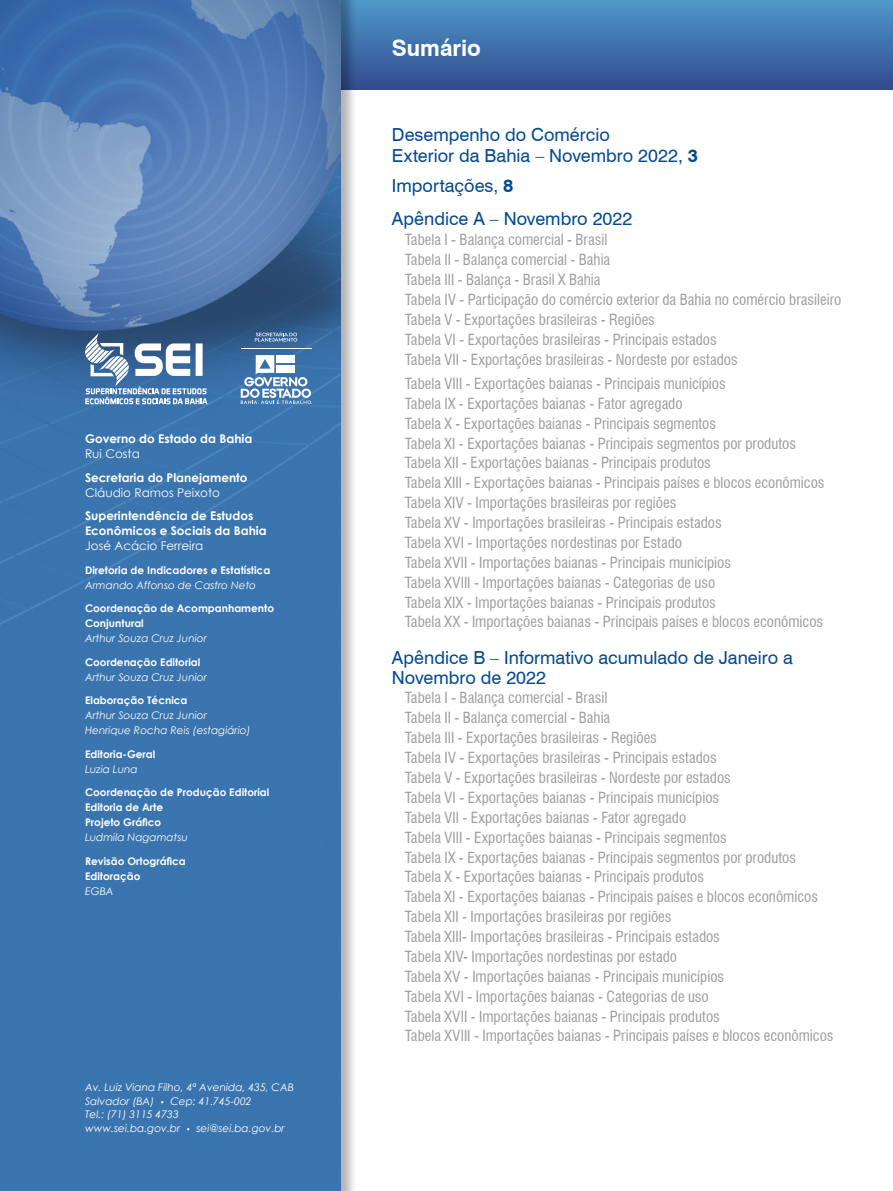
<style>
.page{position:relative;width:893px;height:1191px;background:#fff}
.page>*{position:absolute;margin:0;border:0;box-sizing:border-box;transform-origin:0 0}
.t1{font:700 22.5px "Swiss 721 BT";letter-spacing:-.005em;color:#fff}
.t2{font:18px/21px "Swiss 721 BT";color:#034991}
.t3{font:condensed 15px/20px "Swiss 721 BT";color:#9d9d9c}
.t4{font:700 12px/15px "Century Gothic";color:#fff}
.t5{font:12px "Century Gothic";color:#fff}
.t6{font:italic 10.5px/13.5px "Century Gothic";color:#fff}
.t7{font:700 10.5px/15px "Century Gothic";color:#fff}
.s1{font-size:7.5px}
.s2{font-weight:700}
</style>
<div class="page">
<div style="left:0;top:0;width:893px;height:90px;background:linear-gradient(to bottom,#4e99c9,#334b8f)"></div>
<div style="left:0;top:0;width:357px;height:1191px;background:#000;opacity:.3"></div>
<img style="left:0;top:0;width:340px;height:1191px">
<svg style="left:892px;top:0;width:1px;height:90px"></svg>
<svg style="left:85px;top:333px;width:122px;height:71px"></svg>
<svg style="left:241px;top:355px;width:71px;height:49px"></svg>
<svg style="left:255px;top:333px;width:42px;height:8px"></svg>
<hr style="left:241px;top:348px;width:70px;height:1px;background:#fff">
<p class="t4" style="left:85px;top:431px;width:169px">Governo do Estado da Bahia</p>
<p class="t5" style="left:85px;top:445px;width:56px">Rui Costa</p>
<p class="t4" style="left:85px;top:469px;width:164px">Secretaria do Planejamento</p>
<p class="t5" style="left:85px;top:484px;width:136px">Cláudio Ramos Peixoto</p>
<p class="t4" style="left:85px;top:508px;width:183px">Superintendência de Estudos<br>Econômicos e Sociais da Bahia</p>
<p class="t5" style="left:85px;top:537px;width:120px">José Acácio Ferreira</p>
<p class="t7" style="left:85px;top:562px;width:187px">Diretoria de Indicadores e Estatística</p>
<p class="t6" style="left:85px;top:578px;width:173px">Armando Affonso de Castro Neto</p>
<p class="t7" style="left:85px;top:600px;width:190px">Coordenação de Acompanhamento<br>Conjuntural</p>
<p class="t6" style="left:85px;top:631px;width:123px">Arthur Souza Cruz Junior</p>
<p class="t7" style="left:85px;top:654px;width:117px">Coordenação Editorial</p>
<p class="t6" style="left:85px;top:670px;width:123px">Arthur Souza Cruz Junior</p>
<p class="t7" style="left:85px;top:692px;width:104px">Elaboração Técnica</p>
<p class="t6" style="left:85px;top:707px;width:167px;line-height:15px">Arthur Souza Cruz Junior<br>Henrique Rocha Reis (estagiário)</p>
<p class="t7" style="left:85px;top:746px;width:72px">Editoria-Geral</p>
<p class="t6" style="left:85px;top:762px;width:54px">Luzia Luna</p>
<p class="t7" style="left:85px;top:784px;width:186px">Coordenação de Produção Editorial<br>Editoria de Arte<br>Projeto Gráfico</p>
<p class="t6" style="left:85px;top:830px;width:104px">Ludmila Nagamatsu</p>
<p class="t7" style="left:85px;top:853px;width:102px">Revisão Ortográfica<br>Editoração</p>
<p class="t6" style="left:85px;top:884px;width:30px">EGBA</p>
<p class="t6" style="left:85px;top:1080px;width:210px">Av. Luiz Viana Filho, 4ª Avenida, 435, CAB Salvador (BA) <span class="s1">•</span> Cep: 41.745-002<br>Tel.: (71) 3115 4733<br>www.sei.ba.gov.br <span class="s1">•</span> sei@sei.ba.gov.br</p>
<h1 class="t1" style="left:392px;top:32px;width:90px">Sumário</h1>
<p class="t2" style="left:392px;top:124px;width:308px">Desempenho do Comércio<br>Exterior da Bahia – Novembro 2022, <span class="s2">3</span></p>
<p class="t2" style="left:392px;top:168px;width:242px;line-height:33.8px">Importações, <span class="s2">8<br></span>Apêndice A – Novembro 2022</p>
<p class="t3" style="left:405px;top:230px;width:438px">Tabela I - Balança comercial - Brasil<br>Tabela II - Balança comercial - Bahia<br>Tabela III - Balança - Brasil X Bahia<br>Tabela IV - Participação do comércio exterior da Bahia no comércio brasileiro Tabela V - Exportações brasileiras - Regiões<br>Tabela VI - Exportações brasileiras - Principais estados<br>Tabela VII - Exportações brasileiras - Nordeste por estados</p>
<p class="t3" style="left:405px;top:373px;width:421px">Tabela VIII - Exportações baianas - Principais municípios<br>Tabela IX - Exportações baianas - Fator agregado<br>Tabela X - Exportações baianas - Principais segmentos<br>Tabela XI - Exportações baianas - Principais segmentos por produtos Tabela XII - Exportações baianas - Principais produtos<br>Tabela XIII - Exportações baianas - Principais países e blocos econômicos Tabela XIV - Importações brasileiras por regiões<br>Tabela XV - Importações brasileiras - Principais estados<br>Tabela XVI - Importações nordestinas por Estado<br>Tabela XVII - Importações baianas - Principais municípios<br>Tabela XVIII - Importações baianas - Categorias de uso<br>Tabela XIX - Importações baianas - Principais produtos<br>Tabela XX - Importações baianas - Principais países e blocos econômicos</p>
<p class="t2" style="left:392px;top:647px;width:402px;line-height:19.5px">Apêndice B – Informativo acumulado de Janeiro a<br>Novembro de 2022</p>
<p class="t3" style="left:405px;top:688px;width:430px">Tabela I - Balança comercial - Brasil<br>Tabela II - Balança comercial - Bahia<br>Tabela III - Exportações brasileiras - Regiões<br>Tabela IV - Exportações brasileiras - Principais estados<br>Tabela V - Exportações brasileiras - Nordeste por estados<br>Tabela VI - Exportações baianas - Principais municípios<br>Tabela VII - Exportações baianas - Fator agregado<br>Tabela VIII - Exportações baianas - Principais segmentos<br>Tabela IX - Exportações baianas - Principais segmentos por produtos Tabela X - Exportações baianas - Principais produtos<br>Tabela XI - Exportações baianas - Principais países e blocos econômicos Tabela XII - Importações brasileiras por regiões<br>Tabela XIII- Importações brasileiras - Principais estados<br>Tabela XIV- Importações nordestinas por estado<br>Tabela XV - Importações baianas - Principais municípios<br>Tabela XVI - Importações baianas - Categorias de uso<br>Tabela XVII - Importações baianas - Principais produtos<br>Tabela XVIII - Importações baianas - Principais países e blocos econômicos</p>
</div>
